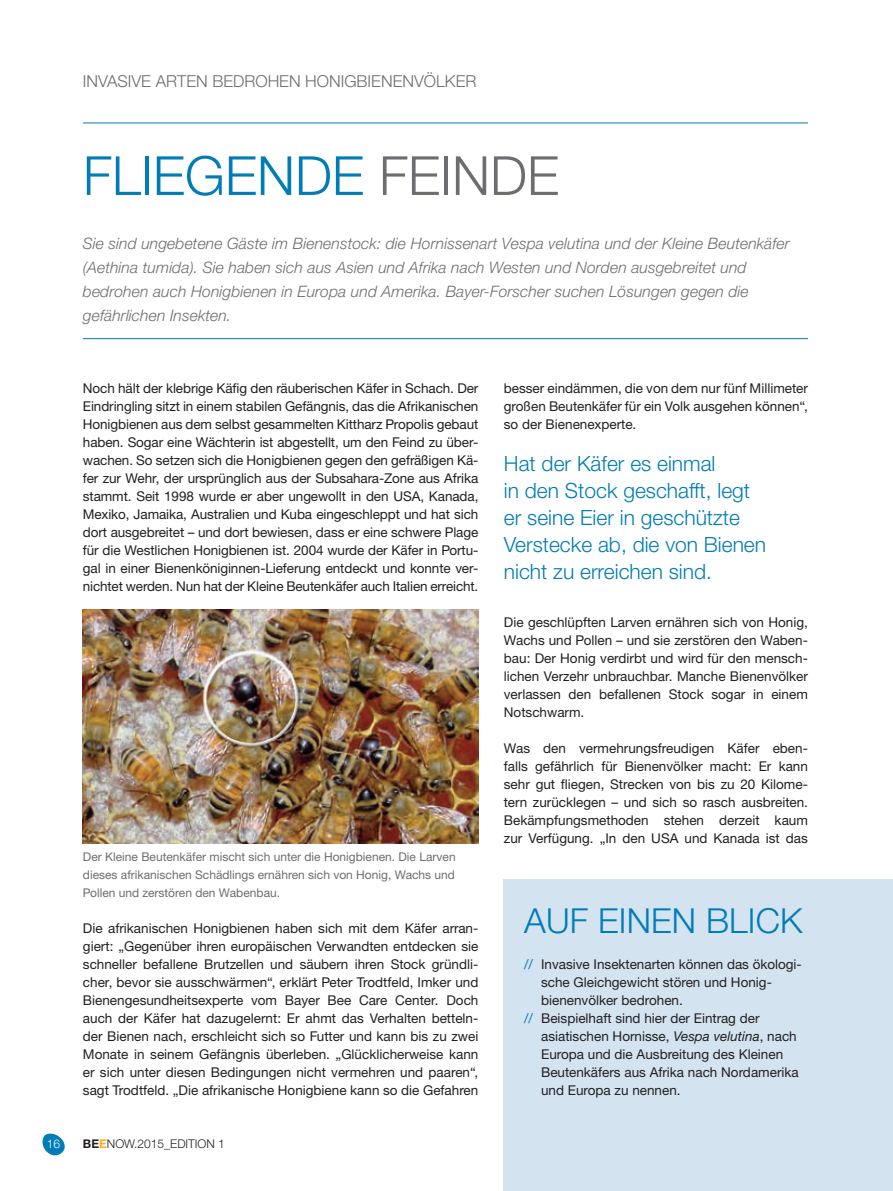
<style>
.page{position:relative;width:893px;height:1191px;background:#fff}
.page>*{position:absolute;margin:0;border:0;box-sizing:border-box;transform-origin:0 0}
.Headline_light_36pt{font:300 54px "Helvetica Neue LT Pro";color:#007cb6}
.Subhead_light_23pt{font:300 34.5px "Helvetica Neue LT Pro";letter-spacing:.005em;color:#007cb6}
.Copy_Highligt_14pt_Z{font:300 21px/27px "Helvetica Neue LT Pro";color:#007cb6}
.Kopftext_11pt_Gross{font:300 16.5px "Helvetica Neue LT Pro";color:#6c6d70}
.Copy_italic_10_5pt{font:italic 300 15.75px/24px "Helvetica Neue LT Pro";letter-spacing:.005em;color:#6c6d70}
.Copy_9pt_schwarz_DE{font:13.5px/18px "Helvetica Neue LTW1 G";color:#231f20;text-align:justify}
.Copy_9pt_schwarz{font:13.5px/18px "Helvetica Neue LTW1 G";color:#231f20}
.Bildunterschrift_8pt{font:12px/18px "Helvetica Neue LTW1 G";color:#6c6d70}
.t1{font:300 12px "Helvetica Neue LT Pro";color:#231f20}
.t2{font:300 12px "Helvetica Neue LT Pro";color:#fff}
.s1{color:#6c6d70}
.s2{font-family:"Helvetica Neue LTW1 G";font-weight:700}
.s3{font-family:"Helvetica Neue LTW1 G";font-weight:700;color:#faaf18}
.s4{color:#007cb6}
.s5{font-style:italic}
</style>
<div class="page">
<svg style="left:42px;top:1133px;width:23px;height:23px"></svg>
<hr style="left:83px;top:123px;width:725px;height:1px;background:#007cb6">
<hr style="left:83px;top:338px;width:725px;height:1px;background:#007cb6">
<img style="left:83px;top:609px;width:395px;height:234px">
<div style="left:504px;top:879px;width:389px;height:312px;background:#d4e3f0"></div>
<p class="Kopftext_11pt_Gross" style="left:83px;top:71px;width:395px">INVASIVE ARTEN BEDROHEN HONIGBIENENVÖLKER</p>
<p class="Headline_light_36pt" style="left:83px;top:143px;width:478px">FLIEGENDE <span class="s1">FEINDE</span></p>
<p class="Copy_italic_10_5pt" style="left:83px;top:231px;width:708px">Sie sind ungebetene Gäste im Bienenstock: die Hornissenart Vespa velutina und der Kleine Beutenkäfer</p>
<p class="Copy_italic_10_5pt" style="left:83px;top:255px;width:667px">(Aethina tumida). Sie haben sich aus Asien und Afrika nach Westen und Norden ausgebreitet und bedrohen auch Honigbienen in Europa und Amerika. Bayer-Forscher suchen Lösungen gegen die gefährlichen Insekten.</p>
<p class="Copy_9pt_schwarz_DE" style="left:83px;top:379px;width:397px">Noch hält der klebrige Käfig den räuberischen Käfer in Schach. Der Eindringling sitzt in einem stabilen Gefängnis, das die Afrikanischen Honigbienen aus dem selbst gesammelten Kittharz Propolis gebaut haben. Sogar eine Wächterin ist abgestellt, um den Feind zu über&shy;wachen. So setzen sich die Honigbienen gegen den gefräßigen Kä&shy;fer zur Wehr, der ursprünglich aus der Subsahara-Zone aus Afrika stammt. Seit 1998 wurde er aber ungewollt in den USA, Kanada, Mexiko, Jamaika, Australien und Kuba eingeschleppt und hat sich dort ausgebreitet – und dort bewiesen, dass er eine schwere Plage für die Westlichen Honigbienen ist. 2004 wurde der Käfer in Portu&shy;gal in einer Bienenköniginnen-Lieferung entdeckt und konnte ver&shy;nichtet werden. Nun hat der Kleine Beutenkäfer auch Italien erreicht.</p>
<p class="Bildunterschrift_8pt" style="left:83px;top:848px;width:374px">Der Kleine Beutenkäfer mischt sich unter die Honigbienen. Die Larven</p>
<p class="Bildunterschrift_8pt" style="left:83px;top:866px;width:374px">dieses afrikanischen Schädlings ernähren sich von Honig, Wachs und<br>Pollen und zerstören den Wabenbau.</p>
<p class="Copy_9pt_schwarz_DE" style="left:83px;top:919px;width:397px">Die afrikanischen Honigbienen haben sich mit dem Käfer arran&shy;giert: „Gegenüber ihren europäischen Verwandten entdecken sie schneller befallene Brutzellen und säubern ihren Stock gründli&shy;cher, bevor sie ausschwärmen“, erklärt Peter Trodtfeld, Imker und Bienengesundheitsexperte vom Bayer Bee Care Center. Doch auch der Käfer hat dazugelernt: Er ahmt das Verhalten betteln&shy;der Bienen nach, erschleicht sich so Futter und kann bis zu zwei Monate in seinem Gefängnis überleben. „Glücklicherweise kann er sich unter diesen Bedingungen nicht vermehren und paaren“, sagt Trodtfeld. „Die afrikanische Honigbiene kann so die Gefahren</p>
<p class="t2" style="left:47px;top:1136px;width:15px">16</p>
<p class="t1" style="left:83px;top:1136px;width:144px"><span class="s2">BE</span><span class="s3">E</span>NOW.2015_EDITION 1</p>
<p class="Copy_9pt_schwarz_DE" style="left:504px;top:379px;width:306px">besser eindämmen, die von dem nur fünf Millimeter großen Beutenkäfer für ein Volk ausgehen können“, so der Bienenexperte.</p>
<p class="Copy_Highligt_14pt_Z" style="left:504px;top:449px;width:264px">Hat der Käfer es einmal<br>in den Stock geschafft, legt er seine Eier in geschützte<br>Verstecke ab, die von Bienen nicht zu erreichen sind.</p>
<p class="Copy_9pt_schwarz_DE" style="left:504px;top:613px;width:306px">Die geschlüpften Larven ernähren sich von Honig, Wachs und Pollen – und sie zerstören den Waben&shy;bau: Der Honig verdirbt und wird für den mensch&shy;lichen Verzehr unbrauchbar. Manche Bienenvölker verlassen den befallenen Stock sogar in einem Notschwarm.</p>
<p class="Copy_9pt_schwarz_DE" style="left:504px;top:739px;width:306px">Was den vermehrungsfreudigen Käfer eben&shy;falls gefährlich für Bienenvölker macht: Er kann sehr gut fliegen, Strecken von bis zu 20 Kilome&shy;tern zurücklegen – und sich so rasch ausbreiten.<br>Bekämpfungsmethoden stehen derzeit kaum zur Verfügung. „In den USA und Kanada ist das</p>
<p class="Subhead_light_23pt" style="left:524px;top:900px;width:280px">AUF EINEN BLICK</p>
<p class="Copy_9pt_schwarz" style="left:541px;top:955px;width:262px;text-indent:-17px"><span class="s4">//</span> Invasive Insektenarten können das ökologi&shy;sche Gleichgewicht stören und Honig&shy;bienenvölker bedrohen.</p>
<p class="Copy_9pt_schwarz" style="left:541px;top:1009px;width:259px;text-indent:-17px"><span class="s4">//</span> Beispielhaft sind hier der Eintrag der asiatischen Hornisse, <span class="s5">Vespa velutina</span>, nach Europa und die Ausbreitung des Kleinen Beutenkäfers aus Afrika nach Nordamerika und Europa zu nennen.</p>
</div>
